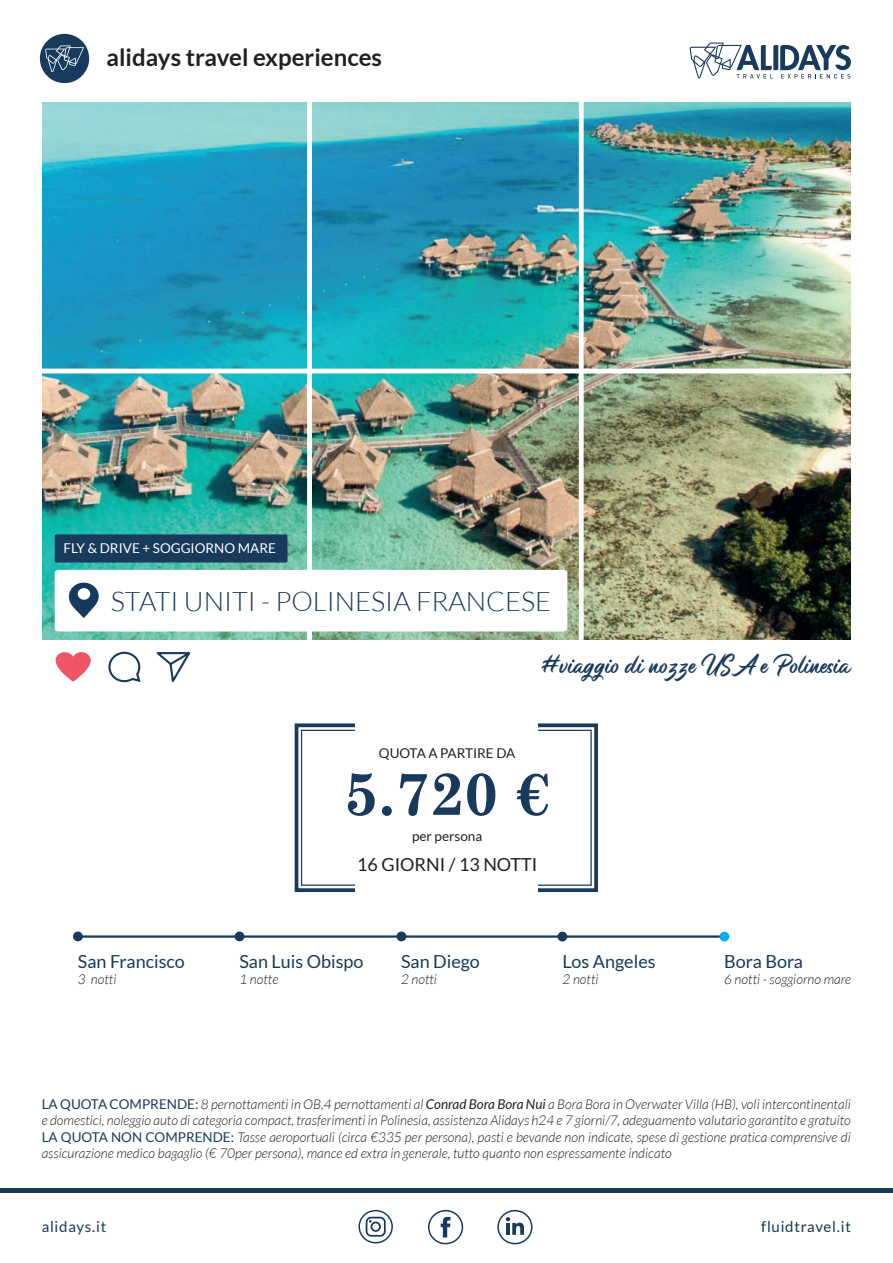
<style>
.page{position:relative;width:893px;height:1263px;background:#fff}
.page>*{position:absolute;margin:0;border:0;box-sizing:border-box;transform-origin:0 0}
.t1{font:700 60px "Century Schoolbook";color:#183a5c}
.t2{font:300 27px "Lato";color:#183a5c}
.t3{font:700 24px "Lato";color:#231f20}
.t4{font:19.5px "Monopola Script";color:#183a5c}
.t5{font:18px "Lato";color:#183a5c}
.t6{font:18px "Lato";color:#231f20}
.t7{font:15px "Lato";letter-spacing:.05em;color:#133a55}
.t8{font:15px "Lato";letter-spacing:.05em;color:#183a5c}
.t9{font:italic 300 13.5px/16.2px "Lato";color:#231f20;text-align:justify}
.t10{font:13.5px "Lato";color:#231f20}
.t11{font:13.5px "Lato";color:#fff}
.s1{font-weight:400;font-style:normal;color:#183a5c}
.s2{font-weight:400}
</style>
<div class="page">
<img style="left:43px;top:102px;width:808px;height:538px">
<div style="left:307px;top:91px;width:5px;height:549px;background:#fff"></div>
<hr style="left:579px;top:91px;width:4px;height:549px;background:#fff">
<hr style="left:41px;top:369px;width:810px;height:4px;background:#fff">
<svg style="left:294px;top:723px;width:304px;height:170px"></svg>
<div style="left:301px;top:730px;width:291px;height:156px;border:1px solid #183a5c"></div>
<div style="left:355px;top:720px;width:183px;height:176px;background:#fff"></div>
<hr style="left:78px;top:935px;width:646px;height:3px;background:#183a5c">
<div style="left:557px;top:932px;width:10px;height:9px;background:#183a5c;border-radius:50%"></div>
<div style="left:719px;top:932px;width:10px;height:9px;background:#00aeef;border-radius:50%"></div>
<div style="left:396px;top:931px;width:10px;height:10px;background:#183a5c;border-radius:50%"></div>
<div style="left:235px;top:931px;width:9px;height:10px;background:#183a5c;border-radius:50%"></div>
<div style="left:73px;top:931px;width:10px;height:10px;background:#183a5c;border-radius:50%"></div>
<div style="left:55px;top:534px;width:232px;height:28px;background:#183a5c"></div>
<div style="left:40px;top:34px;width:49px;height:49px;background:#183a5c;border-radius:50%"></div>
<svg style="left:45px;top:45px;width:39px;height:27px"></svg>
<div style="left:428px;top:1210px;width:35px;height:34px;border:2px solid #183a5c;border-radius:50%"></div>
<svg style="left:441px;top:1217px;width:9px;height:20px"></svg>
<div style="left:497px;top:1210px;width:35px;height:34px;border:2px solid #183a5c;border-radius:50%"></div>
<svg style="left:506px;top:1217px;width:18px;height:18px"></svg>
<svg style="left:358px;top:1210px;width:35px;height:33px"></svg>
<div style="left:0;top:1188px;width:893px;height:5px;background:#183a5c"></div>
<svg style="left:690px;top:42px;width:161px;height:37px"></svg>
<svg style="left:108px;top:651px;width:33px;height:32px"></svg>
<svg style="left:156px;top:652px;width:34px;height:30px"></svg>
<svg style="left:56px;top:652px;width:35px;height:30px"></svg>
<svg style="left:55px;top:570px;width:512px;height:61px"></svg>
<h3 class="t3" style="left:107px;top:43px;width:277px">alidays travel experiences</h3>
<p class="t11" style="left:63px;top:541px;width:214px">FLY &amp; DRIVE + SOGGIORNO MARE</p>
<h2 class="t2" style="left:111px;top:587px;width:442px">STATI UNITI - POLINESIA FRANCESE</h2>
<h3 class="t4" style="left:542px;top:650px;width:309px">#viaggio di nozze USA e Polinesia</h3>
<h3 class="t5" style="left:78px;top:951px;width:109px">San Francisco</h3>
<p class="t9" style="left:78px;top:972px;width:40px">3 notti</p>
<p class="t10" style="left:379px;top:746px;width:138px">QUOTA A PARTIRE DA</p>
<h1 class="t1" style="left:344px;top:747px;width:208px">5.720 €</h1>
<p class="t10" style="left:412px;top:828px;width:72px">per persona</p>
<h3 class="t6" style="left:357px;top:854px;width:182px">16 GIORNI / 13 NOTTI</h3>
<h3 class="t5" style="left:239px;top:951px;width:126px">San Luis Obispo</h3>
<p class="t9" style="left:239px;top:972px;width:40px">1 notte</p>
<h3 class="t5" style="left:401px;top:951px;width:80px">San Diego</h3>
<p class="t9" style="left:401px;top:972px;width:37px">2 notti</p>
<h3 class="t5" style="left:563px;top:951px;width:94px">Los Angeles</h3>
<p class="t9" style="left:563px;top:972px;width:37px">2 notti</p>
<h3 class="t5" style="left:724px;top:951px;width:80px">Bora Bora</h3>
<p class="t9" style="left:724px;top:972px;width:128px">6 notti - soggiorno mare</p>
<p class="t9" style="left:42px;top:1097px;width:811px"><span class="s1">LA QUOTA COMPRENDE:</span> 8 pernottamenti in OB,4 pernottamenti al <span class="s2">Conrad Bora Bora Nui</span> a Bora Bora in Overwater Villa (HB), voli intercontinentali e domestici, noleggio auto di categoria compact, trasferimenti in Polinesia, assistenza Alidays h24 e 7 giorni/7, adeguamento valutario garantito e gratuito <span class="s1">LA QUOTA NON COMPRENDE:</span> Tasse aeroportuali (circa €335 per persona), pasti e bevande non indicate, spese di gestione pratica comprensive di assicurazione medico bagaglio (€ 70per persona), mance ed extra in generale, tutto quanto non espressamente indicato</p>
<p class="t8" style="left:42px;top:1218px;width:66px">alidays.it</p>
<p class="t7" style="left:761px;top:1218px;width:91px">fluidtravel.it</p>
</div>
